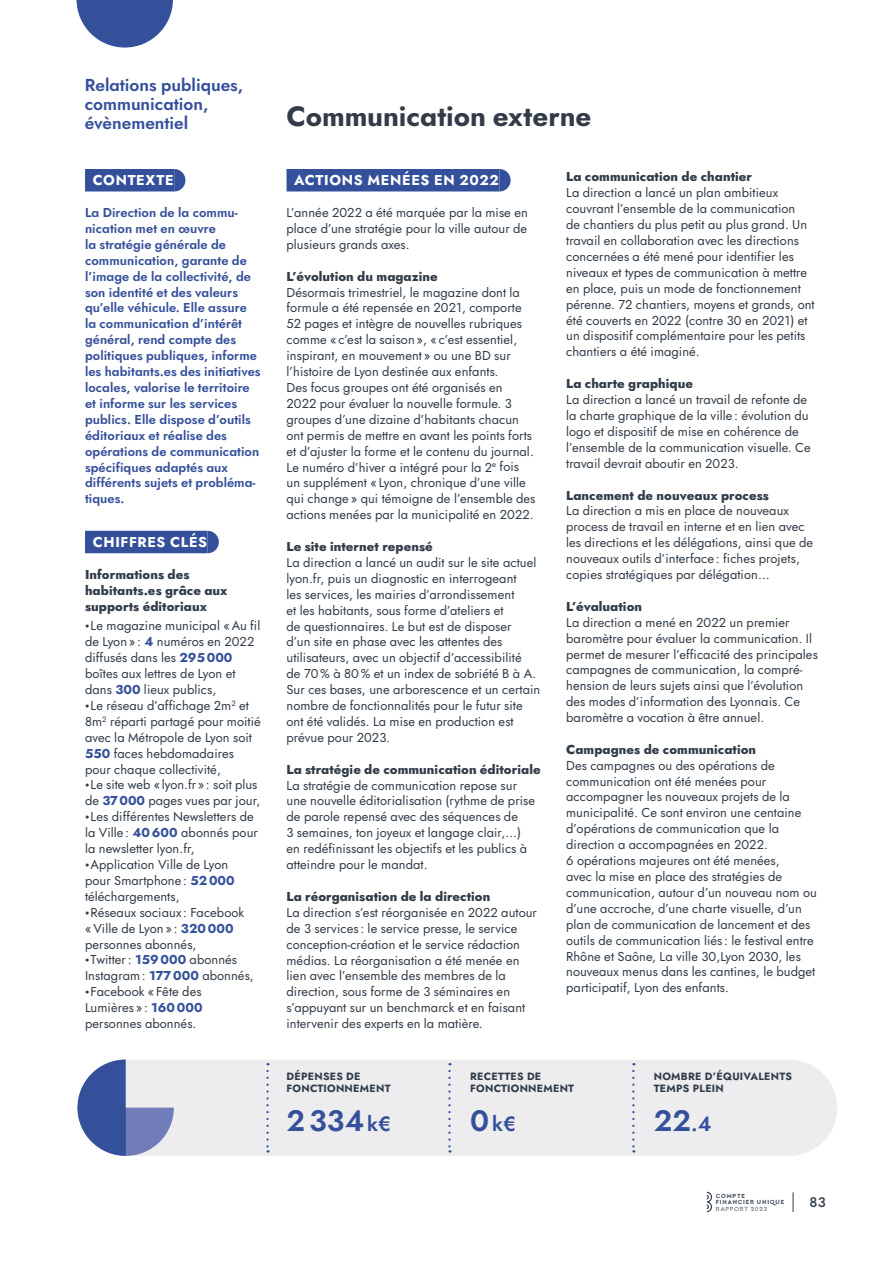
<style>
.page{position:relative;width:893px;height:1263px;background:#fff}
.page>*{position:absolute;margin:0;border:0;box-sizing:border-box;transform-origin:0 0}
.t1{font:600 29.55px "Jost";letter-spacing:.005em;color:#35509b}
.t2{font:700 27.75px "Jost";color:#313c48}
.t3{font:600 20.7px "Jost";color:#35509b}
.t4{font:600 17.25px/18.9px "Jost";color:#35509b}
.t5{font:700 14.25px "Jost";letter-spacing:.05em;color:#fff}
.t6{font:500 13.8px "Jost";color:#313c48}
.t7{font:12.9px/15.9px "Jost";letter-spacing:.005em;color:#313c48}
.t8{font:600 12.9px/15.9px "Jost";letter-spacing:.005em;color:#35509b}
.t9{font:800 12.9px/15.9px "Jost";letter-spacing:.005em;color:#313c48}
.t10{font:700 10.5px/12px "Jost";letter-spacing:.025em;color:#313c48}
.t11{font:700 6.15px/6.4px "Cera Stencil PRO";letter-spacing:.135em;color:#313c48}
.t12{font:6.15px "Cera Stencil PRO";letter-spacing:.125em;color:#313c48}
.s1{font-weight:900}
.s2{font-weight:700;color:#35509b}
.s3{font-size:20.7px}
.s4{font-size:29.55px}
</style>
<div class="page">
<div style="left:85px;top:169px;width:89px;height:22px;background:#35509b"></div>
<div style="left:85px;top:531px;width:123px;height:22px;background:#35509b"></div>
<svg style="left:174px;top:169px;width:11px;height:22px"></svg>
<svg style="left:208px;top:531px;width:11px;height:22px"></svg>
<div style="left:287px;top:169px;width:212px;height:22px;background:#35509b"></div>
<svg style="left:499px;top:169px;width:12px;height:22px"></svg>
<svg style="left:77px;top:0;width:96px;height:48px"></svg>
<div style="left:174px;top:1060px;width:663px;height:96px;background:#ededef"></div>
<svg style="left:266px;top:1071px;width:3px;height:81px"></svg>
<svg style="left:448px;top:1071px;width:3px;height:81px"></svg>
<svg style="left:632px;top:1071px;width:2px;height:81px"></svg>
<svg style="left:77px;top:1059px;width:97px;height:97px;background:#8f9cc5"></svg>
<svg style="left:793px;top:1192px;width:1px;height:20px"></svg>
<svg style="left:707px;top:1192px;width:5px;height:20px"></svg>
<h3 class="t4" style="left:85px;top:75px;width:160px">Relations publiques, communication, évènementiel</h3>
<p class="t5" style="left:93px;top:170px;width:82px">CONTEXTE</p>
<p class="t8" style="left:85px;top:205px;width:177px">La Direction de la commu&shy;nication met en œuvre<br>la stratégie générale de communication, garante de l’image de la collectivité, de son identité et des valeurs qu’elle véhicule. Elle assure la communication d’intérêt général, rend compte des politiques publiques, informe les habitants.es des initiatives locales, valorise le territoire et informe sur les services publics. Elle dispose d’outils éditoriaux et réalise des opérations de communication spécifiques adaptés aux différents sujets et probléma&shy;tiques.</p>
<p class="t5" style="left:93px;top:532px;width:116px">CHIFFRES CLÉS</p>
<p class="t9" style="left:85px;top:566px;width:144px">Informations des habitants.es grâce aux supports éditoriaux</p>
<p class="t7" style="left:85px;top:618px;width:177px"><span class="s1">•</span> Le magazine municipal «Au fil de Lyon » : <span class="s2">4</span> numéros en 2022 diffusés dans les <span class="s2">295000 </span>boîtes aux lettres de Lyon et dans <span class="s2">300</span> lieux publics,</p>
<p class="t7" style="left:85px;top:698px;width:177px"><span class="s1">•</span> Le réseau d’affichage 2m<sup>2</sup> et<br>8m<sup>2</sup> réparti partagé pour moitié avec la Métropole de Lyon soit<br><span class="s2">550</span> faces hebdomadaires pour chaque collectivité,</p>
<p class="t7" style="left:85px;top:777px;width:177px"><span class="s1">•</span> Le site web «lyon.fr»: soit plus de <span class="s2">37000</span> pages vues par jour,</p>
<p class="t7" style="left:85px;top:809px;width:174px"><span class="s1">•</span> Les différentes Newsletters de la Ville : <span class="s2">40600</span> abonnés pour la newsletter lyon.fr,</p>
<p class="t7" style="left:85px;top:857px;width:151px"><span class="s1">•</span>Application Ville de Lyon pour Smartphone : <span class="s2">52000 </span>téléchargements,</p>
<p class="t7" style="left:85px;top:904px;width:161px"><span class="s1">•</span>Réseaux sociaux : Facebook «Ville de Lyon » : <span class="s2">320000 </span>personnes abonnés,</p>
<p class="t7" style="left:85px;top:952px;width:170px"><span class="s1">•</span> Twitter: <span class="s2">159000</span> abonnés<br>Instagram: <span class="s2">177000</span> abonnés,</p>
<p class="t7" style="left:85px;top:984px;width:119px;text-align:justify"><span class="s1">•</span> Facebook « Fête des Lumières » : <span class="s2">160000 </span>personnes abonnés.</p>
<h2 class="t2" style="left:287px;top:97px;width:306px">Communication externe</h2>
<p class="t5" style="left:294px;top:170px;width:206px">ACTIONS MENÉES EN 2022</p>
<p class="t7" style="left:287px;top:205px;width:243px;text-align:justify">L’année 2022 a été marquée par la mise en place d’une stratégie pour la ville autour de plusieurs grands axes.</p>
<p class="t9" style="left:287px;top:268px;width:153px">L’évolution du magazine</p>
<p class="t7" style="left:287px;top:284px;width:250px">Désormais trimestriel, le magazine dont la formule a été repensée en 2021, comporte 52 pages et intègre de nouvelles rubriques comme « c’est la saison », « c’est essentiel, inspirant, en mouvement » ou une BD sur l’histoire de Lyon destinée aux enfants.<br>Des focus groupes ont été organisés en 2022 pour évaluer la nouvelle formule. 3 groupes d’une dizaine d’habitants chacun ont permis de mettre en avant les points forts et d’ajuster la forme et le contenu du journal.<br>Le numéro d’hiver a intégré pour la 2<sup>e</sup> fois un supplément « Lyon, chronique d’une ville qui change » qui témoigne de l’ensemble des actions menées par la municipalité en 2022.</p>
<p class="t9" style="left:287px;top:539px;width:148px">Le site internet repensé</p>
<p class="t7" style="left:287px;top:554px;width:255px">La direction a lancé un audit sur le site actuel lyon.fr, puis un diagnostic en interrogeant<br>les services, les mairies d’arrondissement<br>et les habitants, sous forme d’ateliers et<br>de questionnaires. Le but est de disposer<br>d’un site en phase avec les attentes des utilisateurs, avec un objectif d’accessibilité<br>de 70% à 80% et un index de sobriété B à A.<br>Sur ces bases, une arborescence et un certain nombre de fonctionnalités pour le futur site ont été validés. La mise en production est prévue pour 2023.</p>
<p class="t9" style="left:287px;top:761px;width:256px">La stratégie de communication éditoriale</p>
<p class="t7" style="left:287px;top:777px;width:250px">La stratégie de communication repose sur une nouvelle éditorialisation (rythme de prise de parole repensé avec des séquences de<br>3 semaines, ton joyeux et langage clair,…) en redéfinissant les objectifs et les publics à atteindre pour le mandat.</p>
<p class="t9" style="left:287px;top:888px;width:205px">La réorganisation de la direction</p>
<p class="t7" style="left:287px;top:904px;width:252px">La direction s’est réorganisée en 2022 autour de 3 services : le service presse, le service conception-création et le service rédaction médias. La réorganisation a été menée en lien avec l’ensemble des membres de la direction, sous forme de 3 séminaires en s’appuyant sur un benchmarck et en faisant intervenir des experts en la matière.</p>
<p class="t9" style="left:566px;top:169px;width:187px">La communication de chantier</p>
<p class="t7" style="left:566px;top:185px;width:250px">La direction a lancé un plan ambitieux couvrant l’ensemble de la communication<br>de chantiers du plus petit au plus grand. Un travail en collaboration avec les directions concernées a été mené pour identifier les niveaux et types de communication à mettre en place, puis un mode de fonctionnement pérenne. 72 chantiers, moyens et grands, ont été couverts en 2022 (contre 30 en 2021) et un dispositif complémentaire pour les petits chantiers a été imaginé.</p>
<p class="t9" style="left:566px;top:376px;width:128px">La charte graphique</p>
<p class="t7" style="left:566px;top:392px;width:246px">La direction a lancé un travail de refonte de la charte graphique de la ville : évolution du logo et dispositif de mise en cohérence de l’ensemble de la communication visuelle. Ce travail devrait aboutir en 2023.</p>
<p class="t9" style="left:566px;top:487px;width:204px">Lancement de nouveaux process</p>
<p class="t7" style="left:566px;top:503px;width:249px">La direction a mis en place de nouveaux process de travail en interne et en lien avec les directions et les délégations, ainsi que de nouveaux outils d’interface : fiches projets, copies stratégiques par délégation…</p>
<p class="t9" style="left:566px;top:598px;width:77px">L’évaluation</p>
<p class="t7" style="left:566px;top:614px;width:253px">La direction a mené en 2022 un premier baromètre pour évaluer la communication. Il permet de mesurer l’efficacité des principales campagnes de communication, la compré&shy;hension de leurs sujets ainsi que l’évolution des modes d’information des Lyonnais. Ce baromètre a vocation à être annuel.</p>
<p class="t9" style="left:566px;top:741px;width:192px">Campagnes de communication</p>
<p class="t7" style="left:566px;top:757px;width:252px">Des campagnes ou des opérations de communication ont été menées pour accompagner les nouveaux projets de la municipalité. Ce sont environ une centaine d’opérations de communication que la direction a accompagnées en 2022.<br>6 opérations majeures ont été menées,<br>avec la mise en place des stratégies de communication, autour d’un nouveau nom ou d’une accroche, d’une charte visuelle, d’un plan de communication de lancement et des outils de communication liés : le festival entre Rhône et Saône, La ville 30,Lyon 2030, les nouveaux menus dans les cantines, le budget participatif, Lyon des enfants.</p>
<p class="t10" style="left:287px;top:1070px;width:106px">DÉPENSES DE<br>FONCTIONNEMENT</p>
<h1 class="t1" style="left:287px;top:1101px;width:106px">2334<span class="s3">k€</span></h1>
<p class="t10" style="left:470px;top:1070px;width:106px">RECETTES DE<br>FONCTIONNEMENT</p>
<h3 class="t3" style="left:470px;top:1110px;width:48px"><span class="s4">0</span>k€</h3>
<p class="t10" style="left:654px;top:1070px;width:140px">NOMBRE D’ÉQUIVALENTS<br>TEMPS PLEIN</p>
<h1 class="t1" style="left:654px;top:1101px;width:59px">22<span class="s3">.4</span></h1>
<p class="t11" style="left:716px;top:1192px;width:70px">COMPTE<br>FINANCIER UNIQUE</p>
<p class="t12" style="left:716px;top:1204px;width:53px">RAPPORT 2022</p>
<p class="t6" style="left:809px;top:1193px;width:18px">83</p>
</div>
